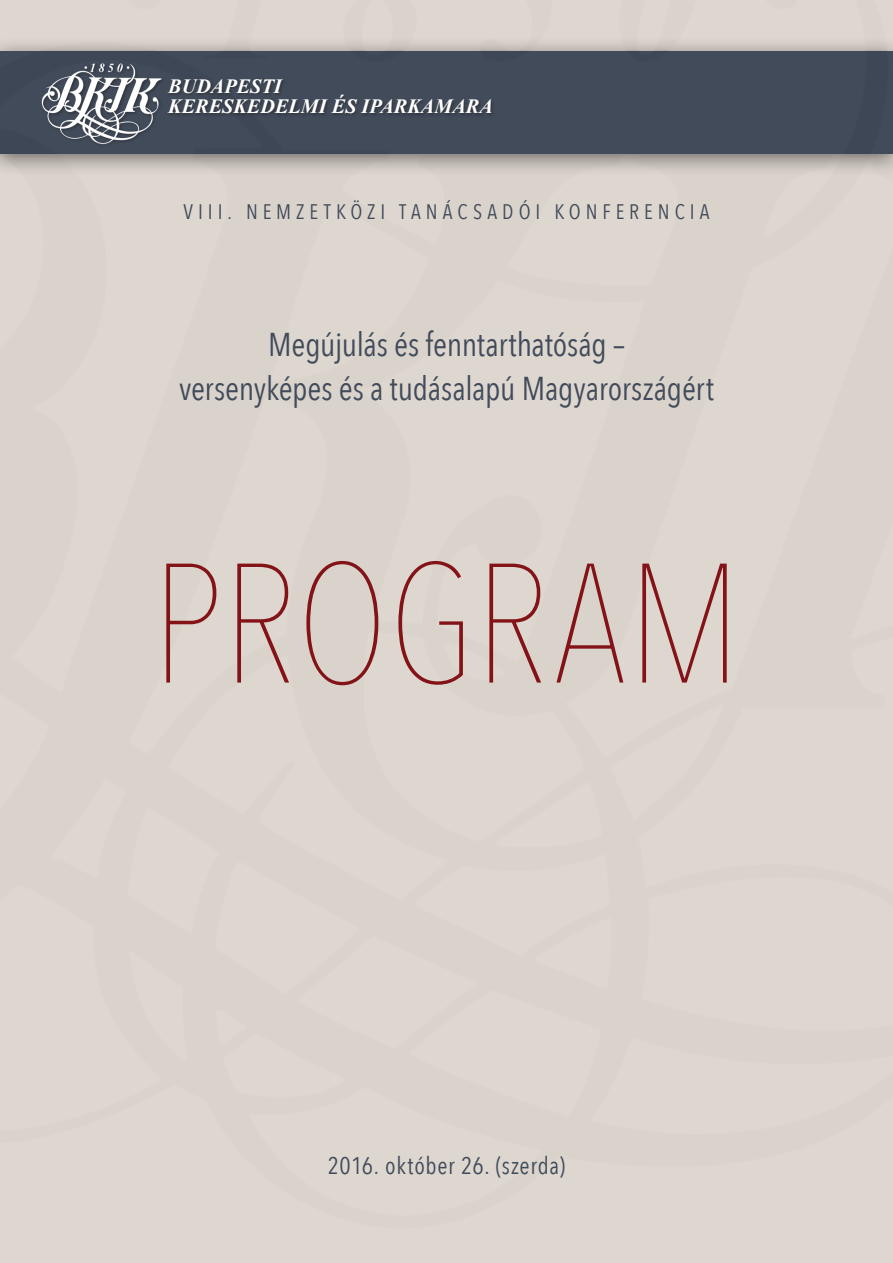
<style>
.page{position:relative;width:893px;height:1263px;background:#fff}
.page>*{position:absolute;margin:0;border:0;box-sizing:border-box;transform-origin:0 0}
.t1{font:200 168px "Avenir Next Condensed";letter-spacing:.005em;color:#841318}
.t2{font:33px/43.3px "Avenir Next Condensed";letter-spacing:-.005em;color:#414b5a;text-align:center}
.t3{font:24px "Avenir Next Condensed";letter-spacing:.025em;color:#414b5a}
.t4{font:21px "Avenir Next Condensed";letter-spacing:.235em;color:#414b5a}
.t5{font:italic 700 20.25px/20.2px "Times New Roman";color:#fff}
</style>
<div class="page">
<div style="left:0;top:37px;width:893px;height:139px;background:#231f20;opacity:.6"></div>
<div style="left:0;top:51px;width:893px;height:102px;background:#414b5a"></div>
<div style="left:41px;top:63px;width:124px;height:85px;background:#414b5a"></div>
<img style="left:40px;top:63px;width:122px;height:83px">
<div style="left:166px;top:77px;width:330px;height:41px;background:#231f20;opacity:.6"></div>
<p class="t5" style="left:168px;top:75px;width:326px">BUDAPESTI<br>KERESKEDELMI ÉS IPARKAMARA</p>
<p class="t4" style="left:183px;top:193px;width:528px">VIII. NEMZETKÖZI TANÁCSADÓI KONFERENCIA</p>
<p class="t2" style="left:179px;top:321px;width:536px">Megújulás és fenntarthatóság –<br>versenyképes és a tudásalapú Magyarországért</p>
<h1 class="t1" style="left:151px;top:524px;width:592px">PROGRAM</h1>
<p class="t3" style="left:328px;top:1145px;width:239px">2016. október 26. (szerda)</p>
</div>
